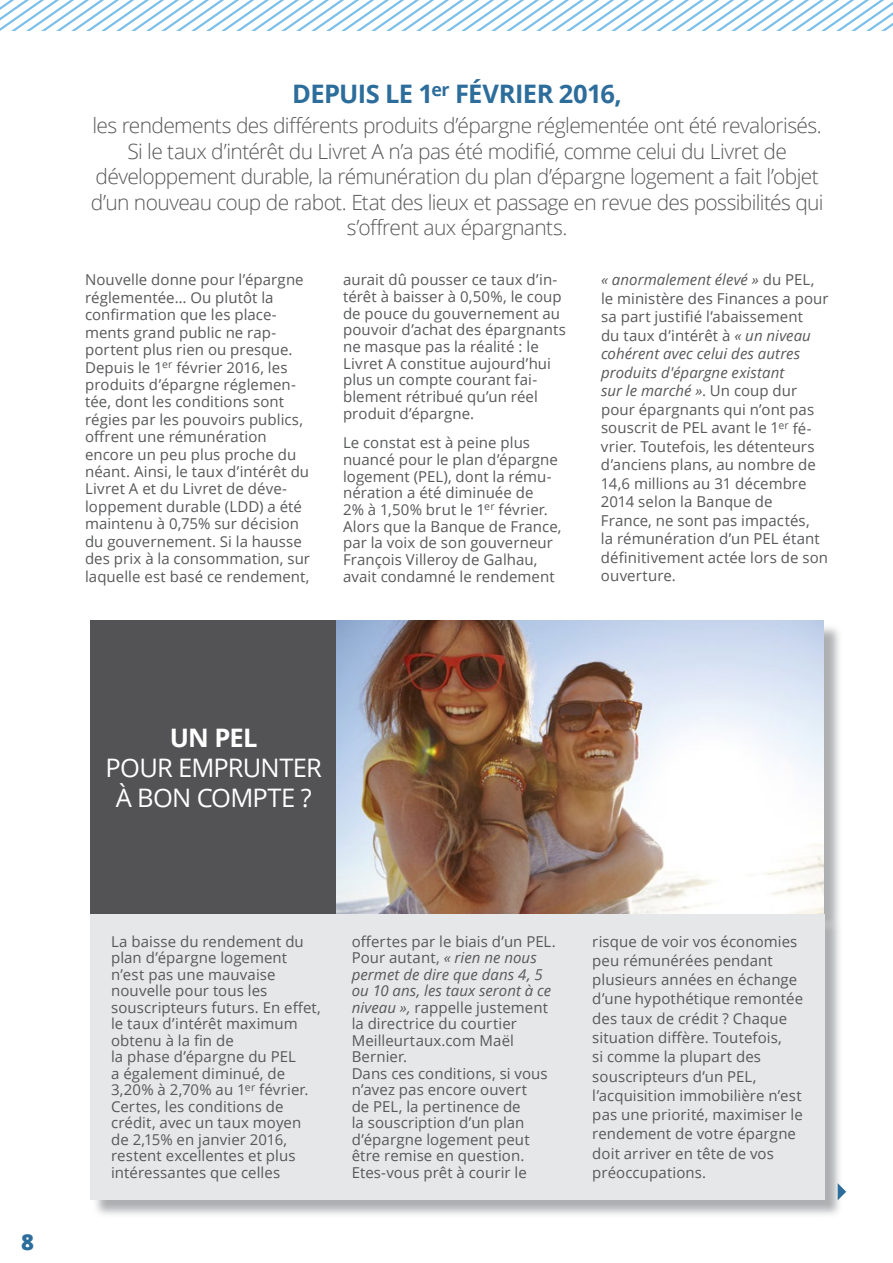
<style>
.page{position:relative;width:893px;height:1263px;background:#fff}
.page>*{position:absolute;margin:0;border:0;box-sizing:border-box;transform-origin:0 0}
.t1{font:25.5px/30px "Open Sans";letter-spacing:-.03em;color:#fff}
.t2{font:700 25.5px "Open Sans";letter-spacing:-.025em;color:#2d6d9c}
.t3{font:700 25.5px "Open Sans";color:#fff}
.t4{font:800 22.05px "Open Sans";color:#2d6d9c}
.t5{font:300 21px/25.5px "Open Sans";letter-spacing:-.03em;color:#57585a;text-align:center}
.t6{font:15px/16.5px "Open Sans";letter-spacing:.005em;color:#57585a}
.s1{font-style:italic}
</style>
<div class="page">
<svg style="left:0;top:0;width:893px;height:30px"></svg>
<div style="left:90px;top:621px;width:248px;height:293px;background:#535355"></div>
<div style="left:339px;top:623px;width:503px;height:309px;background:#939598;opacity:.75"></div>
<img style="left:337px;top:621px;width:487px;height:293px">
<div style="left:92px;top:916px;width:751px;height:302px;background:#939598;opacity:.75"></div>
<div style="left:90px;top:914px;width:734px;height:285px;background:#e6e7e9"></div>
<svg style="left:838px;top:1183px;width:8px;height:17px"></svg>
<h1 class="t2" style="left:292px;top:76px;width:331px">DEPUIS LE 1<sup>ER</sup> FÉVRIER 2016,</h1>
<p class="t5" style="left:91px;top:112px;width:734px">les rendements des différents produits d’épargne réglementée ont été revalorisés.<br>Si le taux d’intérêt du Livret A n’a pas été modifié, comme celui du Livret de développement durable, la rémunération du plan d’épargne logement a fait l’objet d’un nouveau coup de rabot. Etat des lieux et passage en revue des possibilités qui s’offrent aux épargnants.</p>
<p class="t6" style="left:85px;top:271px;width:227px;line-height:17.4px">Nouvelle donne pour l’épargne réglementée… Ou plutôt la confirmation que les place&shy;ments grand public ne rap&shy;portent plus rien ou presque.<br>Depuis le 1<sup>er</sup> février 2016, les produits d’épargne réglemen&shy;tée, dont les conditions sont régies par les pouvoirs publics, offrent une rémunération encore un peu plus proche du néant. Ainsi, le taux d’intérêt du<br>Livret A et du Livret de déve&shy;loppement durable (LDD) a été maintenu à 0,75% sur décision du gouvernement. Si la hausse des prix à la consommation, sur laquelle est basé ce rendement,</p>
<p class="t6" style="left:343px;top:271px;width:224px">aurait dû pousser ce taux d’in&shy;térêt à baisser à 0,50%, le coup de pouce du gouvernement au pouvoir d’achat des épargnants ne masque pas la réalité : le<br>Livret A constitue aujourd’hui plus un compte courant fai&shy;blement rétribué qu’un réel produit d’épargne.</p>
<p class="t6" style="left:343px;top:434px;width:220px">Le constat est à peine plus nuancé pour le plan d’épargne logement (PEL), dont la rému&shy;nération a été diminuée de<br>2% à 1,50% brut le 1<sup>er</sup> février.<br>Alors que la Banque de France, par la voix de son gouverneur<br>François Villeroy de Galhau, avait condamné le rendement</p>
<p class="t6" style="left:601px;top:270px;width:229px;line-height:18.5px"><span class="s1">« anormalement élevé »</span> du PEL, le ministère des Finances a pour sa part justifié l’abaissement<br>du taux d’intérêt à <span class="s1">« un niveau cohérent avec celui des autres produits d'épargne existant<br>sur le marché »</span>. Un coup dur pour épargnants qui n’ont pas souscrit de PEL avant le 1<sup>er</sup> fé&shy;vrier. Toutefois, les détenteurs d’anciens plans, au nombre de<br>14,6 millions au 31 décembre<br>2014 selon la Banque de<br>France, ne sont pas impactés,<br>la rémunération d’un PEL étant définitivement actée lors de son ouverture.</p>
<h2 class="t4" style="left:21px;top:1225px;width:14px">8</h2>
<h1 class="t3" style="left:170px;top:720px;width:89px">UN PEL</h1>
<h1 class="t1" style="left:116px;top:752px;width:131px;text-indent:-10px">pour emprunter<br>à bon compte</h1>
<h1 class="t1" style="left:301px;top:782px;width:12px">?</h1>
<p class="t6" style="left:111px;top:933px;width:211px">La baisse du rendement du plan d’épargne logement n’est pas une mauvaise nouvelle pour tous les souscripteurs futurs. En effet, le taux d’intérêt maximum obtenu à la fin de<br>la phase d’épargne du PEL<br>a également diminué, de<br>3,20% à 2,70% au 1<sup>er</sup> février.<br>Certes, les conditions de crédit, avec un taux moyen de 2,15% en janvier 2016, restent excellentes et plus intéressantes que celles</p>
<p class="t6" style="left:352px;top:933px;width:206px">offertes par le biais d’un PEL.<br>Pour autant, <span class="s1">« rien ne nous permet de dire que dans 4, 5 ou 10 ans, les taux seront à ce niveau »,</span> rappelle justement la directrice du courtier<br>Meilleurtaux.com Maël<br>Bernier.<br>Dans ces conditions, si vous n’avez pas encore ouvert<br>de PEL, la pertinence de<br>la souscription d’un plan d’épargne logement peut être remise en question.<br>Etes-vous prêt à courir le</p>
<p class="t6" style="left:592px;top:931px;width:212px;line-height:19.2px">risque de voir vos économies peu rémunérées pendant plusieurs années en échange d’une hypothétique remontée des taux de crédit ? Chaque situation diffère. Toutefois,<br>si comme la plupart des souscripteurs d’un PEL, l’acquisition immobilière n’est pas une priorité, maximiser le rendement de votre épargne doit arriver en tête de vos préoccupations.</p>
</div>
